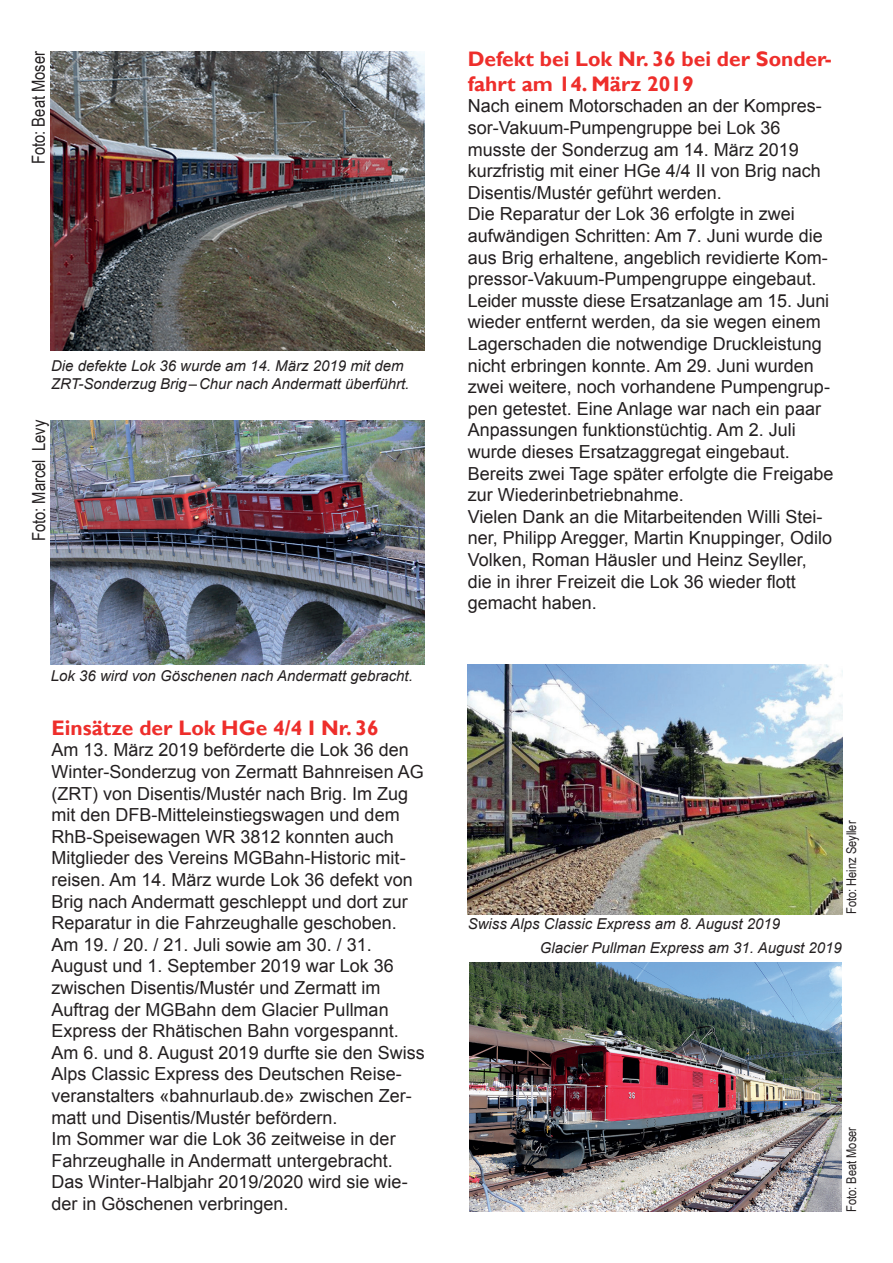
<style>
.page{position:relative;width:893px;height:1263px;background:#fff}
.page>*{position:absolute;margin:0;border:0;box-sizing:border-box;transform-origin:0 0}
.t1{font:700 21px/25.2px "Gill Sans";color:#ee2e2b}
.t2{font:18px/21.6px "Arial";color:#231f20}
.t3{font:18px "Arial Narrow";color:#231f20}
.t4{font:italic 15px/18px "Arial";color:#231f20}
.t5{font:13.5px "Arial Narrow";color:#231f20}
</style>
<div class="page">
<img style="left:51px;top:51px;width:374px;height:299px">
<img style="left:468px;top:664px;width:374px;height:250px">
<img style="left:469px;top:962px;width:373px;height:250px">
<img style="left:51px;top:420px;width:374px;height:244px">
<p class="t3" style="left:25px;top:164px;width:115px;rotate:-90deg">Foto: Beat Moser</p>
<p class="t4" style="left:51px;top:357px;width:360px">Die defekte Lok 36 wurde am 14. März 2019 mit dem<br>ZRT-Sonderzug Brig–Chur nach Andermatt überführt.</p>
<p class="t3" style="left:25px;top:541px;width:123px;rotate:-90deg">Foto: Marcel Levy</p>
<p class="t4" style="left:51px;top:667px;width:364px">Lok 36 wird von Göschenen nach Andermatt gebracht.</p>
<p class="t1" style="left:52px;top:716px;width:329px">Einsätze der Lok HGe 4/4 I Nr. 36</p>
<p class="t2" style="left:52px;top:739px;width:375px">Am 13. März 2019 beförderte die Lok 36 den Winter-Sonderzug von Zermatt Bahnreisen AG (ZRT) von Disentis/Mustér nach Brig. Im Zug mit den DFB-Mitteleinstiegswagen und dem RhB-Speisewagen WR 3812 konnten auch Mitglieder des Vereins MGBahn-Historic mit&shy;reisen. Am 14. März wurde Lok 36 defekt von Brig nach Andermatt geschleppt und dort zur Reparatur in die Fahrzeughalle geschoben.<br>Am 19. / 20. / 21. Juli sowie am 30. / 31.<br>August und 1. September 2019 war Lok 36 zwischen Disentis/Mustér und Zermatt im Auftrag der MGBahn dem Glacier Pullman Express der Rhätischen Bahn vorgespannt.<br>Am 6. und 8. August 2019 durfte sie den Swiss Alps Classic Express des Deutschen Reise&shy;veranstalters «bahnurlaub.de» zwischen Zer&shy;matt und Disentis/Mustér befördern.<br>Im Sommer war die Lok 36 zeitweise in der Fahrzeughalle in Andermatt untergebracht.<br>Das Winter-Halbjahr 2019/2020 wird sie wie&shy;der in Göschenen verbringen.</p>
<p class="t1" style="left:468px;top:46px;width:366px">Defekt bei Lok Nr. 36 bei der Sonder&shy;fahrt am 14. März 2019</p>
<p class="t2" style="left:468px;top:95px;width:367px">Nach einem Motorschaden an der Kompres&shy;sor-Vakuum-Pumpengruppe bei Lok 36 musste der Sonderzug am 14. März 2019 kurzfristig mit einer HGe 4/4 II von Brig nach Disentis/Mustér geführt werden.<br>Die Reparatur der Lok 36 erfolgte in zwei aufwändigen Schritten: Am 7. Juni wurde die aus Brig erhaltene, angeblich revidierte Kom&shy;pressor-Vakuum-Pumpengruppe eingebaut.<br>Leider musste diese Ersatzanlage am 15. Juni wieder entfernt werden, da sie wegen einem Lagerschaden die notwendige Druckleistung nicht erbringen konnte. Am 29. Juni wurden zwei weitere, noch vorhandene Pumpengrup&shy;pen getestet. Eine Anlage war nach ein paar Anpassungen funktionstüchtig. Am 2. Juli wurde dieses Ersatzaggregat eingebaut.<br>Bereits zwei Tage später erfolgte die Freigabe zur Wiederinbetriebnahme.<br>Vielen Dank an die Mitarbeitenden Willi Stei&shy;ner, Philipp Aregger, Martin Knuppinger, Odilo Volken, Roman Häusler und Heinz Seyller, die in ihrer Freizeit die Lok 36 wieder flott gemacht haben.</p>
<p class="t4" style="left:468px;top:914px;width:314px">Swiss Alps Classic Express am 8. August 2019</p>
<p class="t5" style="left:841px;top:914px;width:95px;rotate:-90deg">Foto: Heinz Seyller</p>
<p class="t4" style="left:540px;top:939px;width:304px">Glacier Pullman Express am 31. August 2019</p>
<p class="t5" style="left:841px;top:1212px;width:87px;rotate:-90deg">Foto: Beat Moser</p>
</div>
